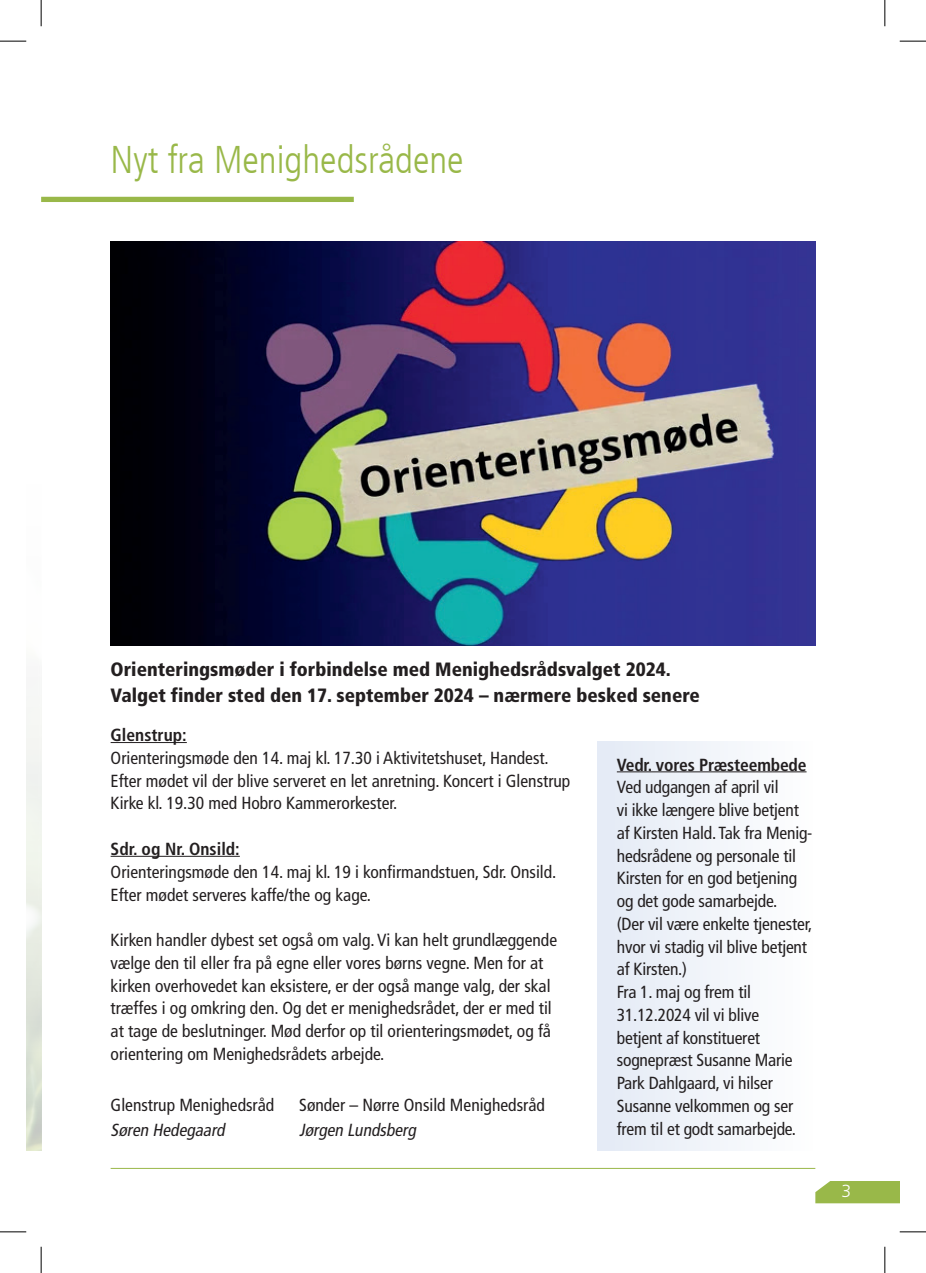
<style>
.page{position:relative;width:926px;height:1273px;background:#fff}
.page>*{position:absolute;margin:0;border:0;box-sizing:border-box;transform-origin:0 0}
.t1{font:300 condensed 38.5px "Frutiger LT Com";color:#99b849}
.t2{font:900 condensed 19.25px/26.2px "Frutiger LT Com";color:#231f20}
.t3{font:condensed 17.5px/22.8px "Frutiger LT Com";color:#231f20}
.t4{font:700 condensed 17.5px "Frutiger LT Com";letter-spacing:-.01em;color:#231f20}
.t5{font:italic condensed 17.5px "Frutiger LT Com";color:#231f20}
.t6{font:300 17.5px "Frutiger LT Std";color:#fff}
</style>
<div class="page">
<div style="left:815px;top:1181px;width:84px;height:22px;background:#99b849"></div>
<img style="left:111px;top:241px;width:704px;height:405px">
<div style="left:597px;top:741px;width:238px;height:410px;background:linear-gradient(to right,#e4eaf5,#fff)"></div>
<div style="left:41px;top:197px;width:313px;height:5px;background:#99b849"></div>
<hr style="left:111px;top:742px;width:76px;height:1px;background:#231f20">
<hr style="left:111px;top:856px;width:129px;height:1px;background:#231f20">
<hr style="left:617px;top:771px;width:189px;height:1px;background:#231f20">
<hr style="left:111px;top:1168px;width:704px;height:1px;background:#99b849">
<svg style="left:0;top:41px;width:26px;height:1px"></svg>
<svg style="left:899px;top:41px;width:27px;height:1px"></svg>
<svg style="left:0;top:1231px;width:26px;height:1px"></svg>
<svg style="left:899px;top:1231px;width:27px;height:1px"></svg>
<svg style="left:41px;top:0;width:1px;height:26px"></svg>
<svg style="left:41px;top:1247px;width:1px;height:26px"></svg>
<svg style="left:884px;top:0;width:1px;height:26px"></svg>
<svg style="left:884px;top:1247px;width:1px;height:26px"></svg>
<h1 class="t1" style="left:111px;top:137px;width:354px">Nyt fra Menighedsrådene</h1>
<p class="t2" style="left:111px;top:656px;width:590px">Orienteringsmøder i forbindelse med Menighedsrådsvalget 2024.<br>Valget finder sted den 17. september 2024 – nærmere besked senere</p>
<p class="t4" style="left:111px;top:725px;width:78px">Glenstrup:</p>
<p class="t3" style="left:111px;top:747px;width:461px">Orienteringsmøde den 14. maj kl. 17.30 i Aktivitetshuset, Handest.<br>Efter mødet vil der blive serveret en let anretning. Koncert i Glenstrup<br>Kirke kl. 19.30 med Hobro Kammerorkester.</p>
<p class="t4" style="left:111px;top:838px;width:131px">Sdr. og Nr. Onsild:</p>
<p class="t3" style="left:111px;top:860px;width:447px">Orienteringsmøde den 14. maj kl. 19 i konfirmandstuen, Sdr. Onsild.<br>Efter mødet serveres kaffe/the og kage.</p>
<p class="t3" style="left:111px;top:929px;width:448px">Kirken handler dybest set også om valg. Vi kan helt grundlæggende vælge den til eller fra på egne eller vores børns vegne. Men for at kirken overhovedet kan eksistere, er der også mange valg, der skal træffes i og omkring den. Og det er menighedsrådet, der er med til at tage de beslutninger. Mød derfor op til orienteringsmødet, og få orientering om Menighedsrådets arbejde.</p>
<p class="t3" style="left:111px;top:1094px;width:165px">Glenstrup Menighedsråd</p>
<p class="t3" style="left:299px;top:1094px;width:247px">Sønder – Nørre Onsild Menighedsråd</p>
<p class="t5" style="left:111px;top:1119px;width:119px">Søren Hedegaard</p>
<p class="t5" style="left:299px;top:1119px;width:122px">Jørgen Lundsberg</p>
<p class="t4" style="left:617px;top:754px;width:191px">Vedr. vores Præsteembede</p>
<p class="t3" style="left:617px;top:776px;width:197px">Ved udgangen af april vil<br>vi ikke længere blive betjent af Kirsten Hald. Tak fra Menig&shy;hedsrådene og personale til<br>Kirsten for en god betjening og det gode samarbejde.<br>(Der vil være enkelte tjenester, hvor vi stadig vil blive betjent af Kirsten.)<br>Fra 1. maj og frem til<br>31.12.2024 vil vi blive<br>betjent af konstitueret sognepræst Susanne Marie<br>Park Dahlgaard, vi hilser<br>Susanne velkommen og ser frem til et godt samarbejde.</p>
<p class="t6" style="left:841px;top:1180px;width:11px">3</p>
</div>
